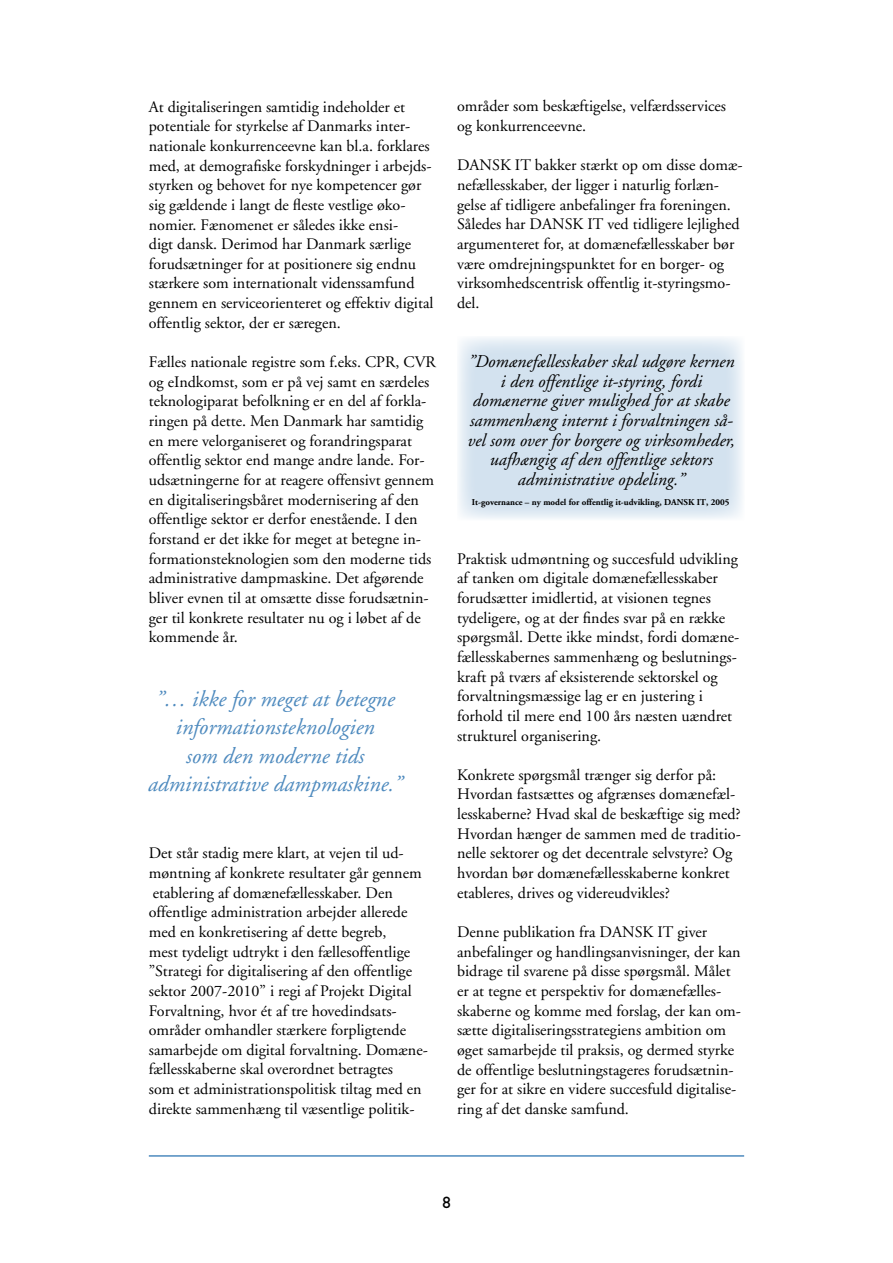
<style>
.page{position:relative;width:893px;height:1263px;background:#fff}
.page>*{position:absolute;margin:0;border:0;box-sizing:border-box;transform-origin:0 0}
.t1{font:italic 22.5px/28.5px "Adobe Garamond";color:#4e8abe;text-align:center}
.t2{font:italic 18px/19.6px "Adobe Garamond";color:#000;text-align:center}
.t3{font:16.5px "Gill Sans";color:#000}
.t4{font:16.05px/19.6px "Adobe Garamond";color:#000}
.t5{font:700 9px "Adobe Garamond";color:#000}
</style>
<div class="page">
<div style="left:457px;top:336px;width:287px;height:184px;background:#d3e2ef"></div>
<hr style="left:149px;top:1155px;width:595px;height:2px;background:#4e8abe">
<p class="t4" style="left:149px;top:97px;width:286px">At digitaliseringen samtidig indeholder et potentiale for styrkelse af Danmarks inter&shy;nationale konkurrenceevne kan bl.a. forklares med, at demografiske forskydninger i arbejds&shy;styrken og behovet for nye kompetencer gør sig gældende i langt de fleste vestlige øko&shy;nomier. Fænomenet er således ikke ensi-<br>digt dansk. Derimod har Danmark særlige forudsætninger for at positionere sig endnu stærkere som internationalt videnssamfund gennem en serviceorienteret og effektiv digital offentlig sektor, der er særegen.</p>
<p class="t4" style="left:149px;top:353px;width:289px">Fælles nationale registre som f.eks. CPR, CVR og eIndkomst, som er på vej samt en særdeles teknologiparat befolkning er en del af forkla&shy;ringen på dette. Men Danmark har samtidig en mere velorganiseret og forandringsparat offentlig sektor end mange andre lande. For&shy;udsætningerne for at reagere offensivt gennem en digitaliseringsbåret modernisering af den offentlige sektor er derfor enestående. I den forstand er det ikke for meget at betegne in&shy;formationsteknologien som den moderne tids administrative dampmaskine. Det afgørende bliver evnen til at omsætte disse forudsætnin&shy;ger til konkrete resultater nu og i løbet af de kommende år.</p>
<h1 class="t1" style="left:147px;top:685px;width:256px">”… ikke for meget at betegne informationsteknologien<br>som den moderne tids administrative dampmaskine.”</h1>
<p class="t4" style="left:149px;top:844px;width:281px">Det står stadig mere klart, at vejen til ud&shy;møntning af konkrete resultater går gennem etablering af domænefællesskaber. Den offentlige administration arbejder allerede med en konkretisering af dette begreb,<br>mest tydeligt udtrykt i den fællesoffentlige ”Strategi for digitalisering af den offentlige sektor 2007-2010” i regi af Projekt Digital Forvaltning, hvor ét af tre hovedindsats&shy;områder omhandler stærkere forpligtende samarbejde om digital forvaltning. Domæne&shy;fællesskaberne skal overordnet betragtes<br>som et administrationspolitisk tiltag med en direkte sammenhæng til væsentlige politik-</p>
<p class="t4" style="left:457px;top:97px;width:271px">områder som beskæftigelse, velfærdsservices og konkurrenceevne.</p>
<p class="t4" style="left:457px;top:156px;width:287px">DANSK IT bakker stærkt op om disse domæ&shy;nefællesskaber, der ligger i naturlig forlæn&shy;gelse af tidligere anbefalinger fra foreningen.<br>Således har DANSK IT ved tidligere lejlighed argumenteret for, at domænefællesskaber bør være omdrejningspunktet for en borger- og virksomhedscentrisk offentlig it-styringsmo&shy;del.</p>
<p class="t2" style="left:467px;top:352px;width:269px">”Domænefællesskaber skal udgøre kernen i den offentlige it-styring, fordi domænerne giver mulighed for at skabe sammenhæng internt i forvaltningen så&shy;vel som over for borgere og virksomheder, uafhængig af den offentlige sektors administrative opdeling.”</p>
<p class="t5" style="left:472px;top:497px;width:259px">It-governance – ny model for offentlig it-udvikling, DANSK IT, 2005</p>
<p class="t4" style="left:457px;top:549px;width:283px">Praktisk udmøntning og succesfuld udvikling af tanken om digitale domænefællesskaber forudsætter imidlertid, at visionen tegnes tydeligere, og at der findes svar på en række spørgsmål. Dette ikke mindst, fordi domæne&shy;fællesskabernes sammenhæng og beslutnings&shy;kraft på tværs af eksisterende sektorskel og forvaltningsmæssige lag er en justering i forhold til mere end 100 års næsten uændret strukturel organisering.</p>
<p class="t4" style="left:457px;top:765px;width:285px">Konkrete spørgsmål trænger sig derfor på:<br>Hvordan fastsættes og afgrænses domænefæl&shy;lesskaberne? Hvad skal de beskæftige sig med?<br>Hvordan hænger de sammen med de traditio&shy;nelle sektorer og det decentrale selvstyre? Og hvordan bør domænefællesskaberne konkret etableres, drives og videreudvikles?</p>
<p class="t4" style="left:457px;top:922px;width:285px">Denne publikation fra DANSK IT giver anbefalinger og handlingsanvisninger, der kan bidrage til svarene på disse spørgsmål. Målet er at tegne et perspektiv for domænefælles&shy;skaberne og komme med forslag, der kan om&shy;sætte digitaliseringsstrategiens ambition om øget samarbejde til praksis, og dermed styrke de offentlige beslutningstageres forudsætnin&shy;ger for at sikre en videre succesfuld digitalise&shy;ring af det danske samfund.</p>
<p class="t3" style="left:442px;top:1192px;width:10px">8</p>
</div>
